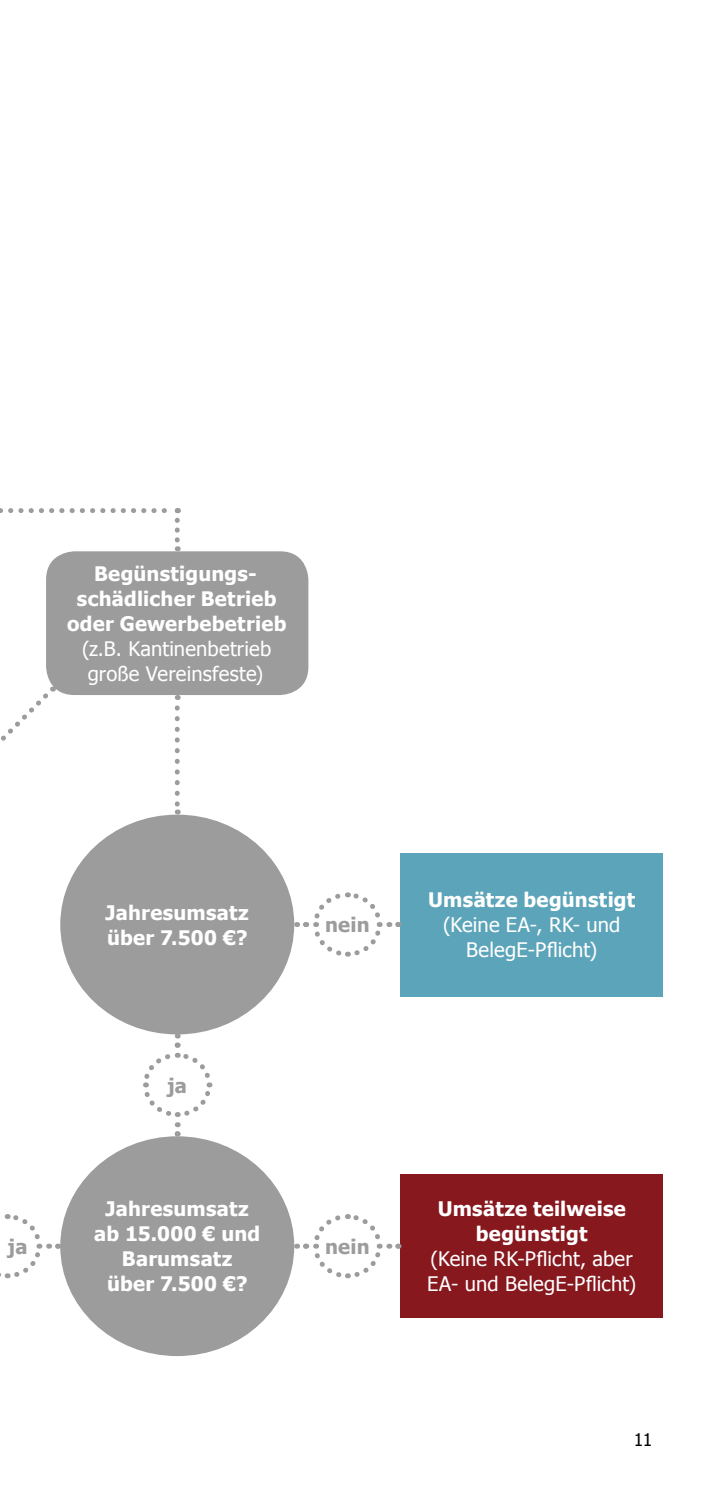
<style>
.page{position:relative;width:709px;height:1489px;background:#fff}
.page>*{position:absolute;margin:0;border:0;box-sizing:border-box;transform-origin:0 0}
.t1{font:700 20px/25px "Tahoma";letter-spacing:.015em;color:#fff;text-align:center}
.t2{font:20px/25px "Tahoma";letter-spacing:.01em;color:#fff}
.t3{font:700 20px "Tahoma";letter-spacing:.01em;color:#9c9c9d}
.t4{font:17.5px "Tahoma";color:#000}
</style>
<div class="page">
<div style="left:46px;top:551px;width:262px;height:144px;background:#9c9c9d;border-radius:28px"></div>
<div style="left:400px;top:852px;width:263px;height:144px;background:#5ca4b9"></div>
<div style="left:400px;top:1174px;width:263px;height:143px;background:#86181e"></div>
<div style="left:60px;top:814px;width:234px;height:220px;background:#9c9c9d;border-radius:50%"></div>
<div style="left:60px;top:1136px;width:234px;height:219px;background:#9c9c9d;border-radius:50%"></div>
<svg style="left:175px;top:520px;width:5px;height:31px"></svg>
<svg style="left:1px;top:686px;width:52px;height:55px"></svg>
<svg style="left:175px;top:708px;width:5px;height:106px"></svg>
<svg style="left:0;top:508px;width:178px;height:5px"></svg>
<svg style="left:296px;top:892px;width:103px;height:65px"></svg>
<svg style="left:296px;top:1214px;width:103px;height:65px"></svg>
<svg style="left:0;top:1214px;width:59px;height:65px"></svg>
<svg style="left:143px;top:1033px;width:70px;height:103px"></svg>
<p class="t1" style="left:67px;top:560px;width:221px">Begünstigungs&shy;schädlicher Betrieb oder Gewerbebetrieb</p>
<p class="t2" style="left:82px;top:635px;width:190px">(z.B. Kantinenbetrieb große Vereinsfeste)</p>
<p class="t1" style="left:106px;top:899px;width:145px;text-align:left">Jahresumsatz über 7.500 €?</p>
<p class="t3" style="left:167px;top:1072px;width:21px">ja</p>
<p class="t3" style="left:325px;top:912px;width:46px">nein</p>
<p class="t1" style="left:94px;top:1195px;width:167px">Jahresumsatz ab 15.000 € und<br>Barumsatz<br>über 7.500 €?</p>
<p class="t3" style="left:8px;top:1233px;width:21px">ja</p>
<p class="t3" style="left:325px;top:1233px;width:46px">nein</p>
<p class="t1" style="left:428px;top:886px;width:209px">Umsätze begünstigt</p>
<p class="t2" style="left:443px;top:911px;width:179px;text-align:center">(Keine EA-, RK- und<br>BelegE-Pflicht)</p>
<p class="t1" style="left:437px;top:1195px;width:190px">Umsätze teilweise begünstigt</p>
<p class="t2" style="left:427px;top:1245px;width:210px">(Keine RK-Pflicht, aber<br>EA- und BelegE-Pflicht)</p>
<p class="t4" style="left:634px;top:1427px;width:20px">11</p>
</div>
